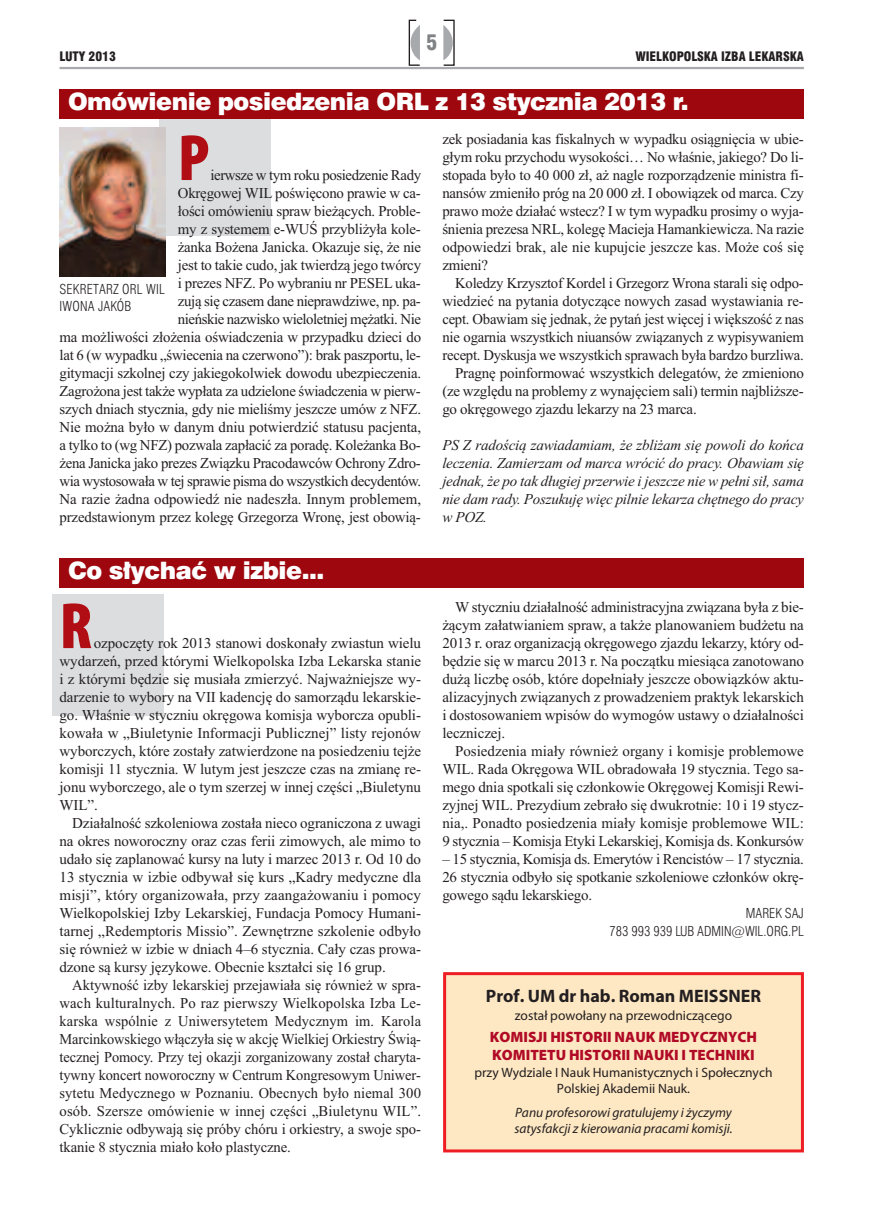
<style>
.page{position:relative;width:872px;height:1212px;background:#fff}
.page>*{position:absolute;margin:0;border:0;box-sizing:border-box;transform-origin:0 0}
.t1{font:900 condensed 66px "Myriad Pro";color:#b00d15}
.t2{font:24px "Swis 721 Blk EU";letter-spacing:-.02em;color:#fff}
.t3{font:21px "Swis 721 Blk Cn EU";color:#808285}
.t4{font:700 18px "Myriad Pro";color:#231f20}
.t5{font:15px/18px "Times New Roman";letter-spacing:-.015em;color:#231f20;text-align:justify}
.t6{font:italic 15px/18px "Times New Roman";letter-spacing:-.015em;color:#231f20;text-align:justify}
.t7{font:900 15px/18px "Myriad Pro";color:#b00a27}
.t8{font:13.5px/16.2px "Myriad Pro";color:#231f20;text-align:center}
.t9{font:italic 13.5px/16.2px "Myriad Pro";color:#231f20}
.t10{font:13.5px/17.1px "Swis 721 Lt Cn EU";color:#231f20}
.t11{font:12.75px "Swis 721 Blk Cn EU";color:#231f20}
</style>
<div class="page">
<div style="left:52px;top:594px;width:112px;height:122px;background:#dcdddf"></div>
<div style="left:160px;top:114px;width:111px;height:122px;background:#dcdddf"></div>
<svg style="left:443px;top:25px;width:10px;height:35px"></svg>
<svg style="left:408px;top:19px;width:12px;height:47px"></svg>
<hr style="left:60px;top:67px;width:744px;height:2px;background:#a8a9ad">
<div style="left:60px;top:89px;width:744px;height:30px;background:#9d070d"></div>
<img style="left:60px;top:128px;width:106px;height:148px">
<div style="left:60px;top:558px;width:744px;height:29px;background:#9d070d"></div>
<div style="left:446px;top:975px;width:355px;height:174px;background:#fee8c3"></div>
<div style="left:443px;top:972px;width:361px;height:180px;border:3px solid #ee1d23"></div>
<h3 class="t3" style="left:426px;top:30px;width:13px">5</h3>
<p class="t11" style="left:60px;top:48px;width:58px">LUTY 2013</p>
<p class="t11" style="left:635px;top:48px;width:170px">WIELKOPOLSKA IZBA LEKARSKA</p>
<h2 class="t2" style="left:68px;top:86px;width:622px">Omówienie posiedzenia ORL z 13 stycznia 2013 r.</h2>
<h1 class="t1" style="left:178px;top:135px;width:33px">P</h1>
<p class="t5" style="left:60px;top:166px;width:363px;text-align:right">ierwsze w tym roku posiedzenie Rady<br>Okręgowej WIL poświęcono prawie w ca-<br>łości omówieniu spraw bieżących. Proble-<br>my z systemem e-WUŚ przybliżyła kole-<br>żanka Bożena Janicka. Okazuje się, że nie<br>jest to takie cudo, jak twierdzą jego twórcy<br>i prezes NFZ. Po wybraniu nr PESEL uka-<br>zują się czasem dane nieprawdziwe, np. pa-<br>nieńskie nazwisko wieloletniej mężatki. Nie<br>ma możliwości złożenia oświadczenia w przypadku dzieci do lat 6 (w wypadku „świecenia na czerwono”): brak paszportu, le&shy;gitymacji szkolnej czy jakiegokolwiek dowodu ubezpieczenia.<br>Zagrożona jest także wypłata za udzielone świadczenia w pierw&shy;szych dniach stycznia, gdy nie mieliśmy jeszcze umów z NFZ.<br>Nie można było w danym dniu potwierdzić statusu pacjenta, a tylko to (wg NFZ) pozwala zapłacić za poradę. Koleżanka Bo&shy;żena Janicka jako prezes Związku Pracodawców Ochrony Zdro&shy;wia wystosowała w tej sprawie pisma do wszystkich decydentów.<br>Na razie żadna odpowiedź nie nadeszła. Innym problemem, przedstawionym przez kolegę Grzegorza Wronę, jest obowią-</p>
<p class="t10" style="left:60px;top:281px;width:107px">SEKRETARZ ORL WIL<br>IWONA JAKÓB</p>
<h2 class="t2" style="left:68px;top:555px;width:258px">Co słychać w izbie...</h2>
<h1 class="t1" style="left:60px;top:603px;width:34px">R</h1>
<p class="t5" style="left:60px;top:634px;width:363px;text-indent:34px">ozpoczęty rok 2013 stanowi doskonały zwiastun wielu wydarzeń, przed którymi Wielkopolska Izba Lekarska stanie i z którymi będzie się musiała zmierzyć. Najważniejsze wy&shy;darzenie to wybory na VII kadencję do samorządu lekarskie&shy;go. Właśnie w styczniu okręgowa komisja wyborcza opubli&shy;kowała w „Biuletynie Informacji Publicznej” listy rejonów wyborczych, które zostały zatwierdzone na posiedzeniu tejże komisji 11 stycznia. W lutym jest jeszcze czas na zmianę re&shy;jonu wyborczego, ale o tym szerzej w innej części „Biuletynu WIL”.</p>
<p class="t5" style="left:60px;top:814px;width:363px;text-indent:13px">Działalność szkoleniowa została nieco ograniczona z uwagi na okres noworoczny oraz czas ferii zimowych, ale mimo to udało się zaplanować kursy na luty i marzec 2013 r. Od 10 do 13 stycznia w izbie odbywał się kurs „Kadry medyczne dla misji”, który organizowała, przy zaangażowaniu i pomocy Wielkopolskiej Izby Lekarskiej, Fundacja Pomocy Humani&shy;tarnej „Redemptoris Missio”. Zewnętrzne szkolenie odbyło się również w izbie w dniach 4–6 stycznia. Cały czas prowa&shy;dzone są kursy językowe. Obecnie kształci się 16 grup.</p>
<p class="t5" style="left:60px;top:976px;width:363px;text-indent:13px">Aktywność izby lekarskiej przejawiała się również w spra&shy;wach kulturalnych. Po raz pierwszy Wielkopolska Izba Le&shy;karska wspólnie z Uniwersytetem Medycznym im. Karola Marcinkowskiego włączyła się w akcję Wielkiej Orkiestry Świą&shy;tecznej Pomocy. Przy tej okazji zorganizowany został charyta&shy;tywny koncert noworoczny w Centrum Kongresowym Uniwer&shy;sytetu Medycznego w Poznaniu. Obecnych było niemal 300 osób. Szersze omówienie w innej części „Biuletynu WIL”.<br>Cyklicznie odbywają się próby chóru i orkiestry, a swoje spo&shy;tkanie 8 stycznia miało koło plastyczne.</p>
<p class="t5" style="left:442px;top:130px;width:363px">zek posiadania kas fiskalnych w wypadku osiągnięcia w ubie&shy;głym roku przychodu wysokości… No właśnie, jakiego? Do li&shy;stopada było to 40 000 zł, aż nagle rozporządzenie ministra fi&shy;nansów zmieniło próg na 20 000 zł. I obowiązek od marca. Czy prawo może działać wstecz? I w tym wypadku prosimy o wyja&shy;śnienia prezesa NRL, kolegę Macieja Hamankiewicza. Na razie odpowiedzi brak, ale nie kupujcie jeszcze kas. Może coś się zmieni?</p>
<p class="t5" style="left:455px;top:274px;width:350px">Koledzy Krzysztof Kordel i Grzegorz Wrona starali się odpo-</p>
<p class="t5" style="left:442px;top:292px;width:363px">wiedzieć na pytania dotyczące nowych zasad wystawiania re-</p>
<p class="t5" style="left:442px;top:310px;width:363px">cept. Obawiam się jednak, że pytań jest więcej i większość z nas</p>
<p class="t5" style="left:442px;top:328px;width:363px">nie ogarnia wszystkich niuansów związanych z wypisywaniem</p>
<p class="t5" style="left:442px;top:346px;width:363px">recept. Dyskusja we wszystkich sprawach była bardzo burzliwa.</p>
<p class="t5" style="left:455px;top:364px;width:350px">Pragnę poinformować wszystkich delegatów, że zmieniono</p>
<p class="t5" style="left:442px;top:382px;width:363px">(ze względu na problemy z wynajęciem sali) termin najbliższe-</p>
<p class="t5" style="left:442px;top:400px;width:256px">go okręgowego zjazdu lekarzy na 23 marca.</p>
<p class="t6" style="left:442px;top:436px;width:363px">PS Z radością zawiadamiam, że zbliżam się powoli do końca leczenia. Zamierzam od marca wrócić do pracy. Obawiam się jednak, że po tak długiej przerwie i jeszcze nie w pełni sił, sama nie dam rady. Poszukuję więc pilnie lekarza chętnego do pracy w POZ.</p>
<p class="t5" style="left:442px;top:598px;width:363px;text-indent:13px">W styczniu działalność administracyjna związana była z bie&shy;żącym załatwianiem spraw, a także planowaniem budżetu na 2013 r. oraz organizacją okręgowego zjazdu lekarzy, który od&shy;będzie się w marcu 2013 r. Na początku miesiąca zanotowano dużą liczbę osób, które dopełniały jeszcze obowiązków aktu&shy;alizacyjnych związanych z prowadzeniem praktyk lekarskich i dostosowaniem wpisów do wymogów ustawy o działalności leczniczej.</p>
<p class="t5" style="left:442px;top:742px;width:363px;text-indent:13px">Posiedzenia miały również organy i komisje problemowe WIL. Rada Okręgowa WIL obradowała 19 stycznia. Tego sa&shy;mego dnia spotkali się członkowie Okręgowej Komisji Rewi&shy;zyjnej WIL. Prezydium zebrało się dwukrotnie: 10 i 19 stycz&shy;nia,. Ponadto posiedzenia miały komisje problemowe WIL:<br>9 stycznia – Komisja Etyki Lekarskiej, Komisja ds. Konkursów</p>
<p class="t5" style="left:442px;top:850px;width:363px">– 15 stycznia, Komisja ds. Emerytów i Rencistów – 17 stycznia.<br>26 stycznia odbyło się spotkanie szkoleniowe członków okrę&shy;gowego sądu lekarskiego.</p>
<p class="t10" style="left:609px;top:904px;width:196px;line-height:18px;text-align:right">MAREK SAJ<br>783 993 939 LUB ADMIN@WIL.ORG.PL</p>
<p class="t4" style="left:486px;top:989px;width:277px">Prof. UM dr hab. Roman MEISSNER</p>
<p class="t8" style="left:515px;top:1008px;width:219px">został powołany na przewodniczącego</p>
<p class="t7" style="left:490px;top:1029px;width:269px">KOMISJI HISTORII NAUK MEDYCZNYCH<br>KOMITETU HISTORII NAUKI I TECHNIKI</p>
<p class="t8" style="left:474px;top:1065px;width:299px">przy Wydziale I Nauk Humanistycznych i Społecznych<br>Polskiej Akademii Nauk.</p>
<p class="t9" style="left:514px;top:1105px;width:220px">Panu profesorowi gratulujemy i życzymy satysfakcji z kierowania pracami komisji.</p>
</div>
